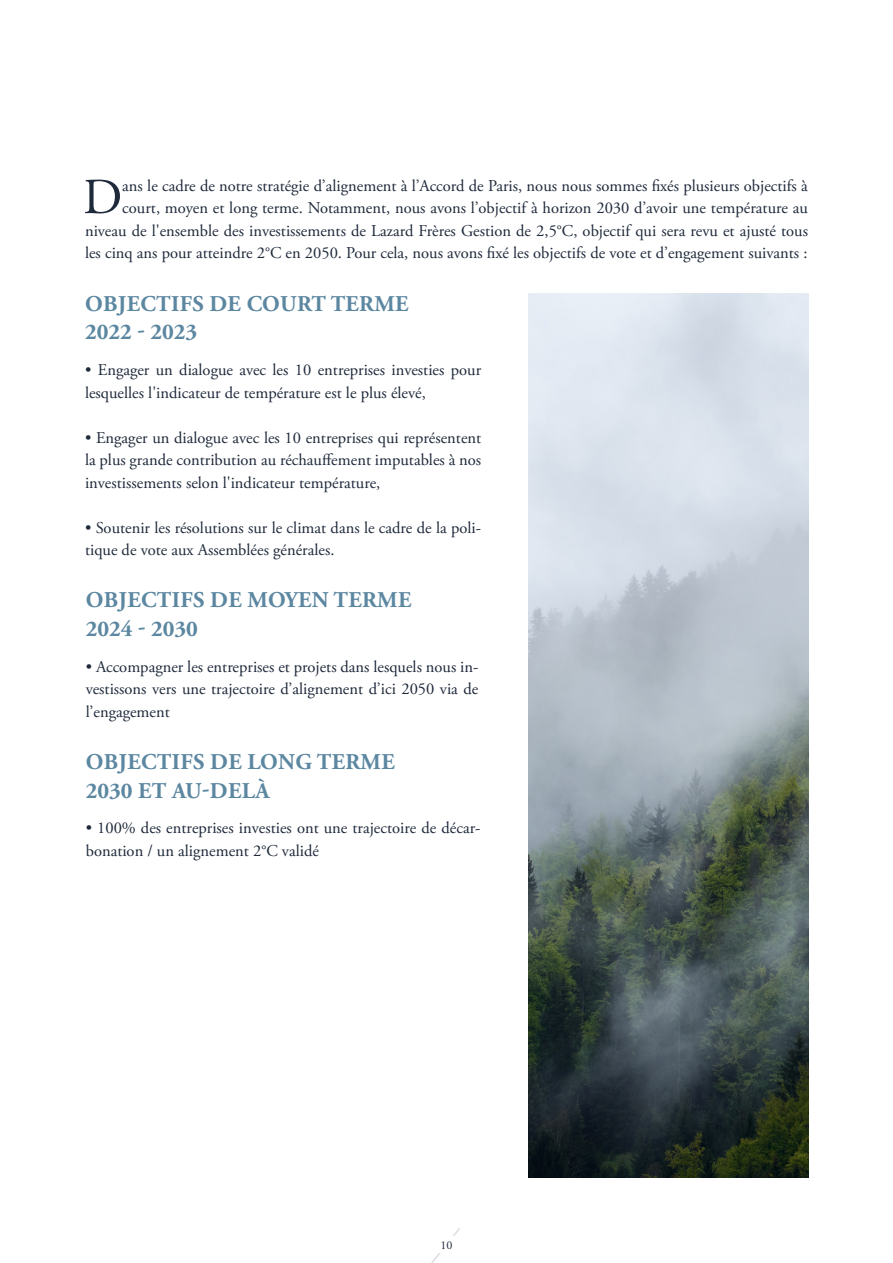
<style>
.page{position:relative;width:893px;height:1263px;background:#fff}
.page>*{position:absolute;margin:0;border:0;box-sizing:border-box;transform-origin:0 0}
.t1{font:50.4px "Adobe Garamond Pro";color:#1e293a}
.t2{font:700 22.5px/28.5px "Adobe Garamond Pro";letter-spacing:.015em;color:#5c87a1}
.t3{font:16.5px/22.5px "Adobe Garamond Pro";color:#1e293a}
.t4{font:12px "Adobe Garamond Pro";color:#1e293a}
</style>
<div class="page">
<svg style="left:431px;top:1228px;width:29px;height:35px"></svg>
<div style="left:438px;top:1236px;width:16px;height:16px;background:#fff"></div>
<img style="left:528px;top:293px;width:281px;height:884px">
<p class="t3" style="left:85px;top:175px;width:724px;text-align:right">ans le cadre de notre stratégie d’alignement à l’Accord de Paris, nous nous sommes fixés plusieurs objectifs à court, moyen et long terme. Notamment, nous avons l’objectif à horizon 2030 d’avoir une température au niveau de l'ensemble des investissements de Lazard Frères Gestion de 2,5°C, objectif qui sera revu et ajusté tous les cinq ans pour atteindre 2°C en 2050. Pour cela, nous avons fixé les objectifs de vote et d’engagement suivants :</p>
<p class="t1" style="left:83px;top:167px;width:41px">D</p>
<p class="t2" style="left:85px;top:290px;width:325px">OBJECTIFS DE COURT TERME<br>2022 - 2023</p>
<p class="t3" style="left:85px;top:359px;width:398px">• Engager un dialogue avec les 10 entreprises investies pour lesquelles l'indicateur de température est le plus élevé,</p>
<p class="t3" style="left:85px;top:427px;width:398px;text-align:justify">• Engager un dialogue avec les 10 entreprises qui représentent la plus grande contribution au réchauffement imputables à nos investissements selon l'indicateur température,</p>
<p class="t3" style="left:85px;top:517px;width:398px">• Soutenir les résolutions sur le climat dans le cadre de la poli&shy;tique de vote aux Assemblées générales.</p>
<p class="t2" style="left:86px;top:586px;width:327px">OBJECTIFS DE MOYEN TERME<br>2024 - 2030</p>
<p class="t3" style="left:86px;top:656px;width:394px;text-align:justify">• Accompagner les entreprises et projets dans lesquels nous in&shy;vestissons vers une trajectoire d’alignement d’ici 2050 via de l’engagement</p>
<p class="t2" style="left:86px;top:748px;width:310px">OBJECTIFS DE LONG TERME<br>2030 ET AU-DELÀ</p>
<p class="t3" style="left:86px;top:817px;width:396px">• 100% des entreprises investies ont une trajectoire de décar&shy;bonation / un alignement 2°C validé</p>
<p class="t4" style="left:440px;top:1237px;width:13px">10</p>
</div>
